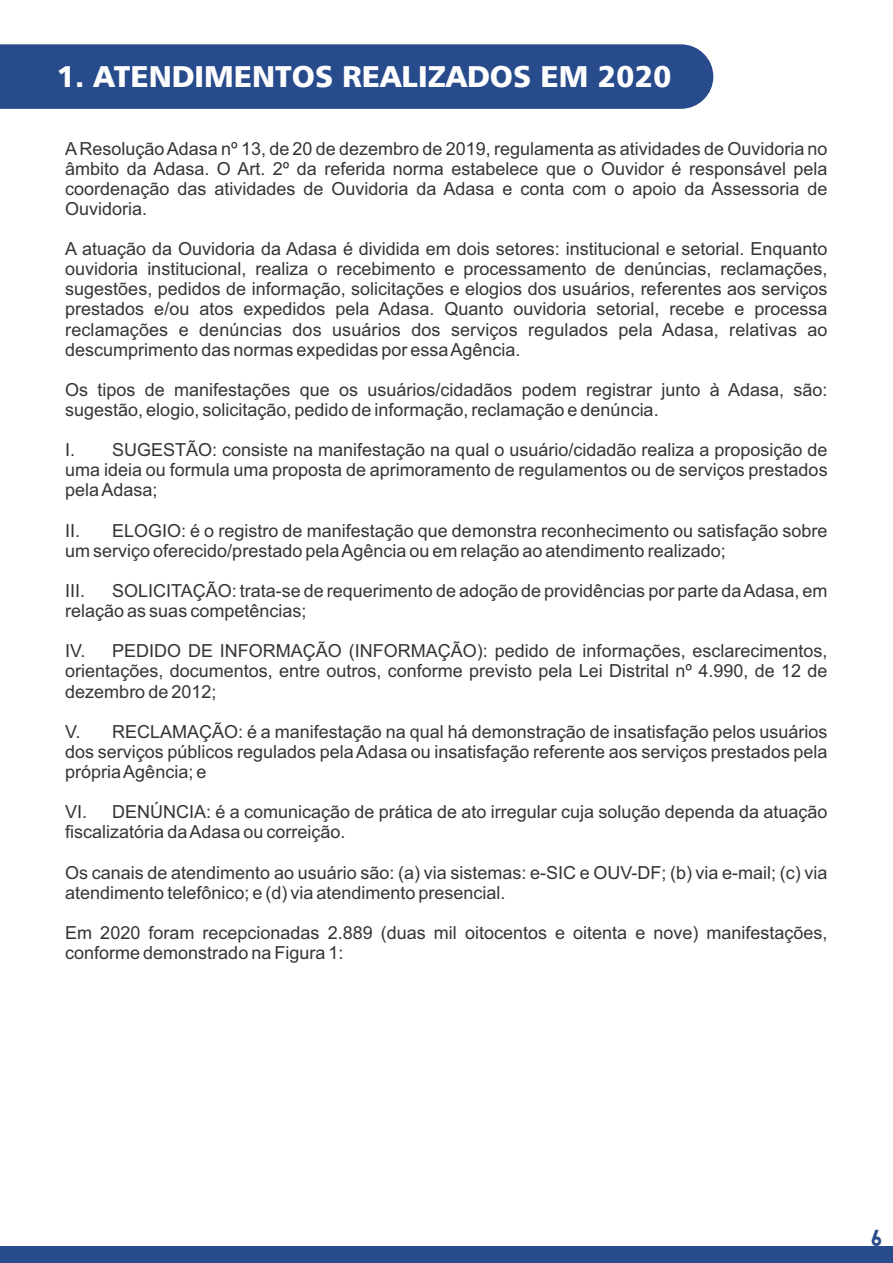
<style>
.page{position:relative;width:893px;height:1263px;background:#fff}
.page>*{position:absolute;margin:0;border:0;box-sizing:border-box;transform-origin:0 0}
.t1{font:30px "Humanist 777 BT Black B";color:#fefefe}
.t2{font:20.25px "Blanka";color:#284b8c}
.t3{font:18px/20.1px "Arial";color:#373435}
</style>
<div class="page">
<div style="left:0;top:44px;width:713px;height:65px;background:#284b8c"></div>
<div style="left:0;top:1246px;width:893px;height:17px;background:#284b8c"></div>
<h1 class="t1" style="left:57px;top:64px;width:616px">1. ATENDIMENTOS REALIZADOS EM 2020</h1>
<p class="t3" style="left:65px;top:140px;width:764px;text-align:justify">AResolução Adasa nº 13, de 20 de dezembro de 2019, regulamenta as atividades de Ouvidoria no âmbito da Adasa. O Art. 2º da referida norma estabelece que o Ouvidor é responsável pela coordenação das atividades de Ouvidoria da Adasa e conta com o apoio da Assessoria de Ouvidoria.</p>
<p class="t3" style="left:65px;top:240px;width:764px;text-align:justify">A atuação da Ouvidoria da Adasa é dividida em dois setores: institucional e setorial. Enquanto ouvidoria institucional, realiza o recebimento e processamento de denúncias, reclamações, sugestões, pedidos de informação, solicitações e elogios dos usuários, referentes aos serviços prestados e/ou atos expedidos pela Adasa. Quanto ouvidoria setorial, recebe e processa reclamações e denúncias dos usuários dos serviços regulados pela Adasa, relativas ao descumprimento das normas expedidas por essa Agência.</p>
<p class="t3" style="left:65px;top:381px;width:764px">Os tipos de manifestações que os usuários/cidadãos podem registrar junto à Adasa, são: sugestão, elogio, solicitação, pedido de informação, reclamação e denúncia.</p>
<p class="t3" style="left:65px;top:441px;width:764px;text-align:justify">I. SUGESTÃO: consiste na manifestação na qual o usuário/cidadão realiza a proposição de uma ideia ou formula uma proposta de aprimoramento de regulamentos ou de serviços prestados pela Adasa;</p>
<p class="t3" style="left:65px;top:522px;width:764px">II. ELOGIO: é o registro de manifestação que demonstra reconhecimento ou satisfação sobre um serviço oferecido/prestado pela Agência ou em relação ao atendimento realizado;</p>
<p class="t3" style="left:65px;top:582px;width:764px;text-indent:47px">SOLICITAÇÃO: trata-se de requerimento de adoção de providências por parte da Adasa, em relação as suas competências;</p>
<p class="t3" style="left:65px;top:582px;width:22px">III.</p>
<p class="t3" style="left:65px;top:643px;width:764px;text-align:justify">IV. PEDIDO DE INFORMAÇÃO (INFORMAÇÃO): pedido de informações, esclarecimentos, orientações, documentos, entre outros, conforme previsto pela Lei Distrital nº 4.990, de 12 de dezembro de 2012;</p>
<p class="t3" style="left:65px;top:723px;width:764px;text-align:justify">V. RECLAMAÇÃO: é a manifestação na qual há demonstração de insatisfação pelos usuários dos serviços públicos regulados pela Adasa ou insatisfação referente aos serviços prestados pela própria Agência; e</p>
<p class="t3" style="left:65px;top:803px;width:764px">VI. DENÚNCIA: é a comunicação de prática de ato irregular cuja solução dependa da atuação fiscalizatória da Adasa ou correição.</p>
<p class="t3" style="left:65px;top:864px;width:764px">Os canais de atendimento ao usuário são: (a) via sistemas: e-SIC e OUV-DF; (b) via e-mail; (c) via atendimento telefônico; e (d) via atendimento presencial.</p>
<p class="t3" style="left:65px;top:924px;width:764px">Em 2020 foram recepcionadas 2.889 (duas mil oitocentos e oitenta e nove) manifestações, conforme demonstrado na Figura 1:</p>
<p class="t2" style="left:872px;top:1227px;width:11px">6</p>
</div>
